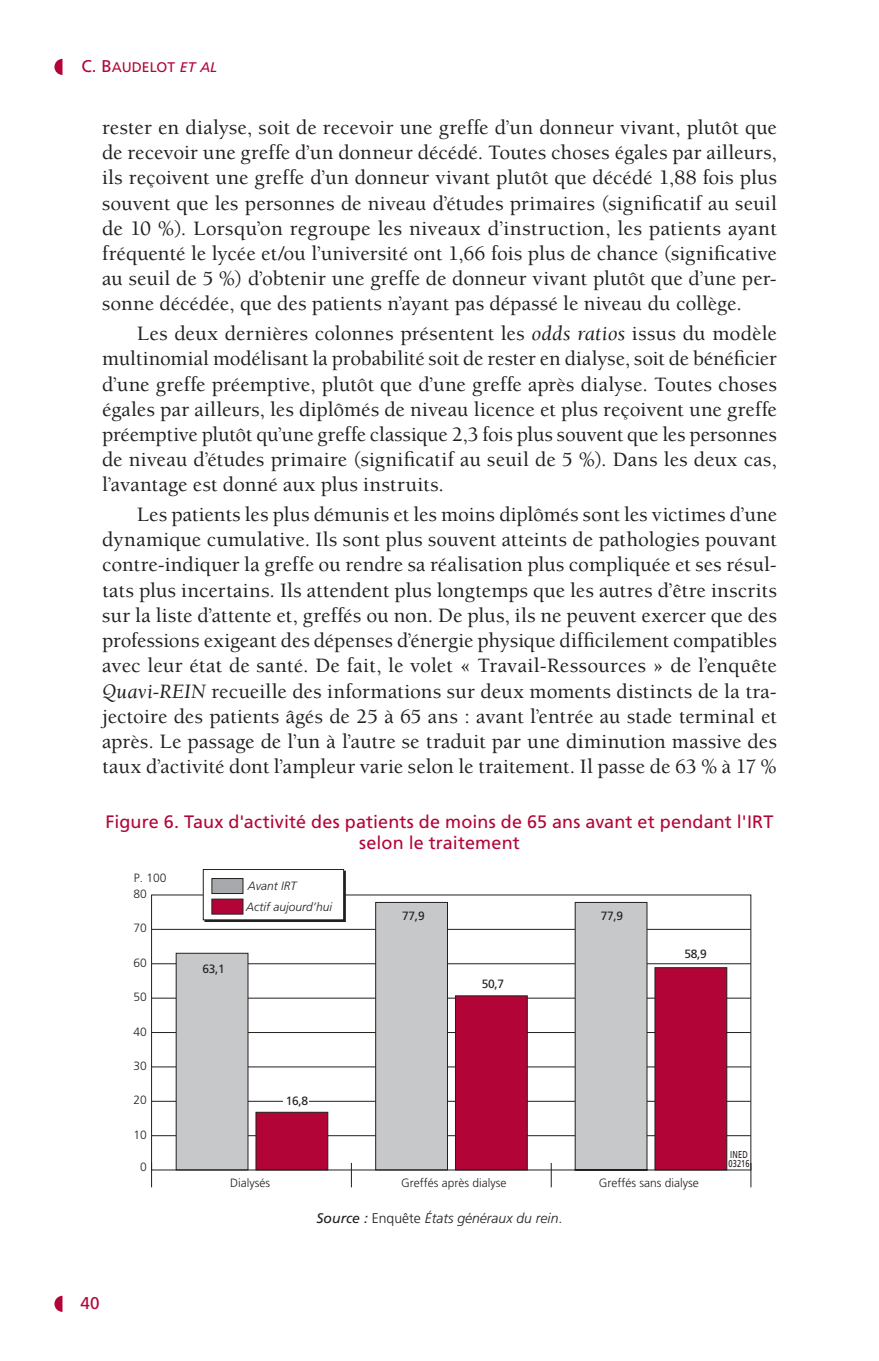
<style>
.page{position:relative;width:879px;height:1361px;background:#fff}
.page>*{position:absolute;margin:0;border:0;box-sizing:border-box;transform-origin:0 0}
.t1{font:500 21px/25.2px "Berkeley Std";letter-spacing:.005em;color:#231f20;text-align:justify}
.t2{font:18px/21.6px "Frutiger LT Std";letter-spacing:.005em;color:#b30437;text-align:center}
.t3{font:17px "Frutiger LT Std Roman SC820";color:#b30437}
.t4{font:italic 300 14px "Frutiger LT Std";color:#231f20}
.t5{font:14px "Frutiger LT Std Roman SC820";color:#b30437}
.t6{font:300 12px "Frutiger LT Std";color:#231f20}
.t7{font:12px "Frutiger LT Std";letter-spacing:-.025em;color:#231f20}
.t8{font:italic 300 12px/20.6px "Frutiger LT Std";color:#231f20}
.t9{font:10px/9px "Frutiger LT Std";letter-spacing:.015em;color:#231f20;scale:.75 1}
.s1{font-size:17px}
.s2{font-family:"Frutiger LT Std Italic SC820"}
.s3{font-weight:400;font-style:italic}
.s4{font-weight:400}
.s5{font-style:normal}
</style>
<div class="page">
<svg style="left:151px;top:1170px;width:1px;height:17px"></svg>
<svg style="left:351px;top:1170px;width:1px;height:17px"></svg>
<svg style="left:551px;top:1170px;width:1px;height:17px"></svg>
<svg style="left:750px;top:1170px;width:1px;height:17px"></svg>
<svg style="left:151px;top:894px;width:600px;height:276px"></svg>
<div style="left:283px;top:1094px;width:26px;height:13px;background:#fff"></div>
<div style="left:205px;top:871px;width:141px;height:51px;background:#231f20;border:1px solid #231f20"></div>
<div style="left:203px;top:869px;width:141px;height:51px;background:#fff"></div>
<div style="left:203px;top:869px;width:141px;height:51px;border:1px solid #231f20"></div>
<div style="left:212px;top:878px;width:31px;height:16px;background:#a8a9ad;border:1px solid #231f20"></div>
<div style="left:212px;top:899px;width:31px;height:15px;background:#b30437"></div>
<svg style="left:54px;top:59px;width:8px;height:16px"></svg>
<svg style="left:54px;top:1295px;width:8px;height:17px"></svg>
<p class="t5" style="left:81px;top:59px;width:137px"><span class="s1">C. B</span>AUDELOT <span class="s2">et al</span></p>
<p class="t1" style="left:102px;top:115px;width:676px">rester en dialyse, soit de recevoir une greffe d’un donneur vivant, plutôt que de recevoir une greffe d’un donneur décédé. Toutes choses égales par ailleurs, ils reçoivent une greffe d’un donneur vivant plutôt que décédé 1,88 fois plus souvent que les personnes de niveau d’études primaires (significatif au seuil de 10 %). Lorsqu’on regroupe les niveaux d’instruction, les patients ayant fréquenté le lycée et/ou l’université ont 1,66 fois plus de chance (significative au seuil de 5 %) d’obtenir une greffe de donneur vivant plutôt que d’une per&shy;sonne décédée, que des patients n’ayant pas dépassé le niveau du collège.</p>
<p class="t1" style="left:102px;top:321px;width:676px;text-indent:35px">Les deux dernières colonnes présentent les <span class="s3">odds ratios</span> issus du modèle multinomial modélisant la probabilité soit de rester en dialyse, soit de bénéficier d’une greffe préemptive, plutôt que d’une greffe après dialyse. Toutes choses égales par ailleurs, les diplômés de niveau licence et plus reçoivent une greffe préemptive plutôt qu’une greffe classique 2,3 fois plus souvent que les personnes de niveau d’études primaire (significatif au seuil de 5 %). Dans les deux cas, l’avantage est donné aux plus instruits.</p>
<p class="t1" style="left:102px;top:502px;width:676px;text-indent:35px">Les patients les plus démunis et les moins diplômés sont les victimes d’une dynamique cumulative. Ils sont plus souvent atteints de pathologies pouvant contre-indiquer la greffe ou rendre sa réalisation plus compliquée et ses résul&shy;tats plus incertains. Ils attendent plus longtemps que les autres d’être inscrits sur la liste d’attente et, greffés ou non. De plus, ils ne peuvent exercer que des professions exigeant des dépenses d’énergie physique difficilement compatibles avec leur état de santé. De fait, le volet « Travail-Ressources » de l’enquête <span class="s3">Quavi-REIN</span> recueille des informations sur deux moments distincts de la tra&shy;jectoire des patients âgés de 25 à 65 ans : avant l’entrée au stade terminal et après. Le passage de l’un à l’autre se traduit par une diminution massive des taux d’activité dont l’ampleur varie selon le traitement. Il passe de 63 % à 17 %</p>
<p class="t2" style="left:105px;top:811px;width:669px">Figure 6. Taux d'activité des patients de moins de 65 ans avant et pendant l'IRT selon le traitement</p>
<p class="t6" style="left:134px;top:870px;width:34px">P. 100</p>
<p class="t8" style="left:246px;top:876px;width:88px">Avant IRT<br>Actif aujourd’hui</p>
<p class="t6" style="left:133px;top:887px;width:15px">80</p>
<p class="t7" style="left:402px;top:909px;width:24px">77,9</p>
<p class="t7" style="left:601px;top:909px;width:24px">77,9</p>
<p class="t6" style="left:133px;top:921px;width:15px">70</p>
<p class="t6" style="left:133px;top:956px;width:15px">60</p>
<p class="t6" style="left:133px;top:990px;width:15px">50</p>
<p class="t6" style="left:133px;top:1024px;width:15px">40</p>
<p class="t6" style="left:133px;top:1059px;width:15px">30</p>
<p class="t6" style="left:133px;top:1093px;width:15px">20</p>
<p class="t6" style="left:133px;top:1128px;width:15px">10</p>
<p class="t6" style="left:140px;top:1160px;width:8px">0</p>
<p class="t3" style="left:81px;top:1292px;width:20px">40</p>
<p class="t7" style="left:202px;top:961px;width:24px">63,1</p>
<p class="t7" style="left:482px;top:977px;width:24px">50,7</p>
<p class="t7" style="left:684px;top:947px;width:24px">58,9</p>
<p class="t7" style="left:286px;top:1093px;width:24px">16,8</p>
<p class="t6" style="left:230px;top:1176px;width:41px">Dialysés</p>
<p class="t6" style="left:401px;top:1176px;width:107px">Greffés après dialyse</p>
<p class="t6" style="left:599px;top:1176px;width:101px">Greffés sans dialyse</p>
<p class="t4" style="left:316px;top:1210px;width:247px"><span class="s4">Source :</span> <span class="s5">Enquête</span> États généraux du rein<span class="s5">.</span></p>
<p class="t9" style="left:728px;top:1150px;width:29px">INED<br>03216</p>
</div>
